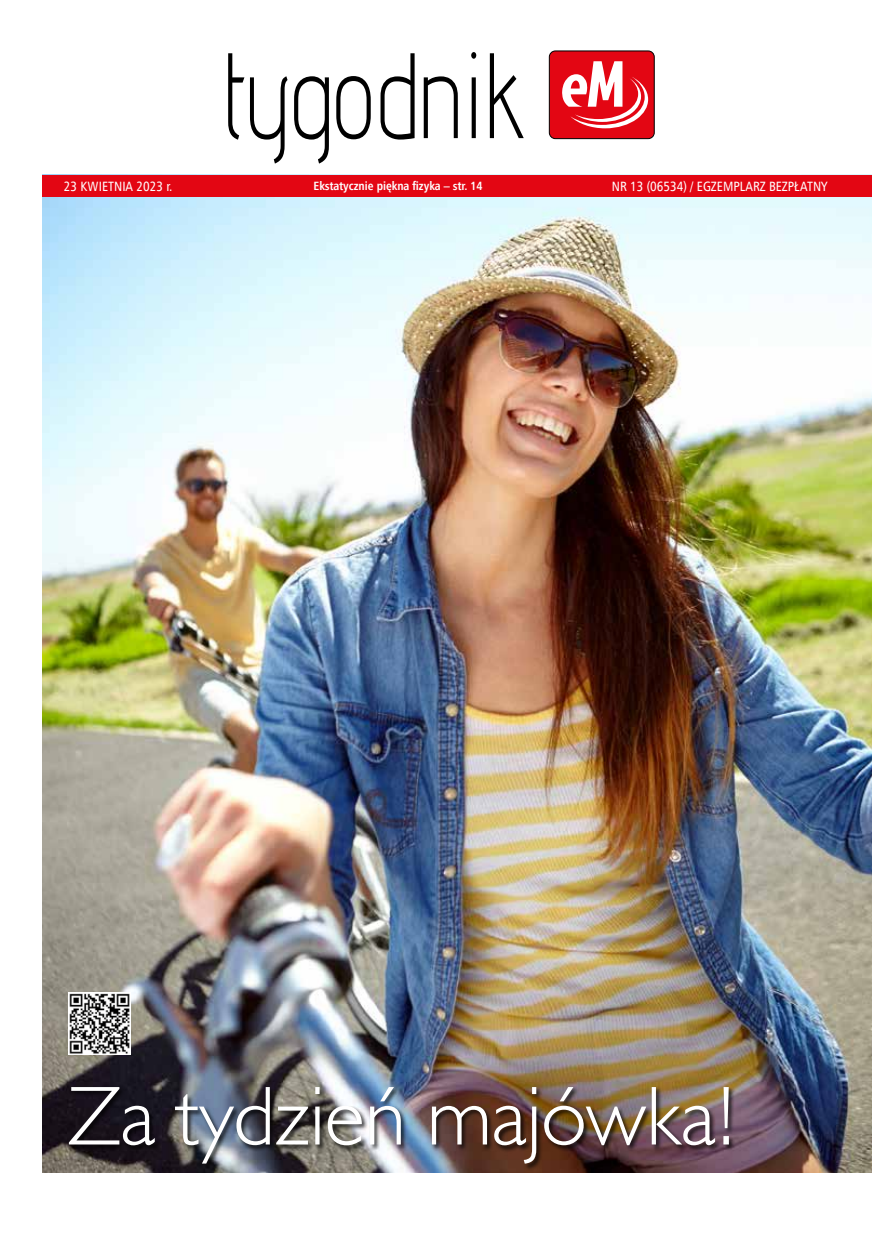
<style>
.page{position:relative;width:872px;height:1234px;background:#fff}
.page>*{position:absolute;margin:0;border:0;box-sizing:border-box;transform-origin:0 0}
.t1{font:84px "Humanst 521 Lt EUX";color:#fff}
.t2{font:13.5px "Humnst 777 Cn EUX";color:#fff}
.t3{font:700 12px "Humnst 777 Cn EUX";color:#fff}
</style>
<div class="page">
<img style="left:43px;top:196px;width:829px;height:975px">
<div style="left:43px;top:175px;width:829px;height:21px;background:#e30613"></div>
<img style="left:68px;top:992px;width:63px;height:62px">
<svg style="left:228px;top:52px;width:296px;height:111px"></svg>
<div style="left:549px;top:51px;width:105px;height:88px;background:#e30613;border-radius:6px"></div>
<div style="left:549px;top:51px;width:105px;height:88px;border:1px solid #000;border-radius:6px"></div>
<svg style="left:562px;top:61px;width:86px;height:67px"></svg>
<div style="left:68px;top:1085px;width:668px;height:85px;background:#000;opacity:.75"></div>
<p class="t2" style="left:64px;top:177px;width:110px">23 KWIETNIA 2023 r.</p>
<p class="t3" style="left:313px;top:179px;width:171px">Ekstatycznie piękna fizyka – str. 14</p>
<p class="t2" style="left:612px;top:178px;width:217px">NR 13 (06534) / EGZEMPLARZ BEZPŁATNY</p>
<h1 class="t1" style="left:68px;top:1063px;width:670px">Za tydzień majówka!</h1>
</div>
